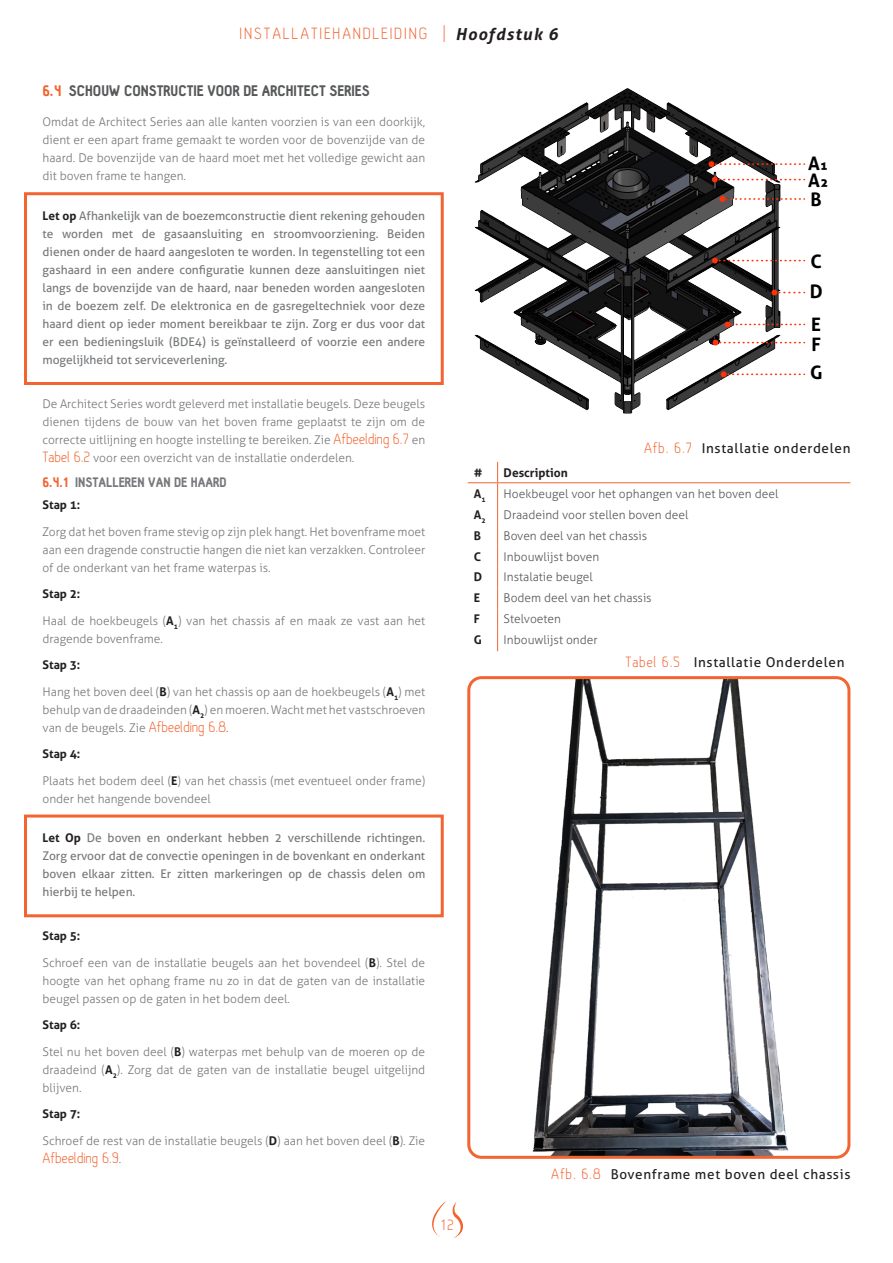
<style>
.page{position:relative;width:893px;height:1263px;background:#fff}
.page>*{position:absolute;margin:0;border:0;box-sizing:border-box;transform-origin:0 0}
.t1{font:700 18.6px/20.4px "Aller";color:#000}
.t2{font:300 18px "Hallosans";letter-spacing:.11em;color:#f26431}
.t3{font:300 16.5px "Hallosans";color:#f26431}
.t4{font:900 15px "Hallosans";color:#57585a}
.t5{font:13.5px "Aller";letter-spacing:.05em;color:#231f20}
.t6{font:900 13.5px "Hallosans";color:#76787b}
.t7{font:300 12px/18px "Aller";color:#76787b;text-align:justify}
.Warning{font:12px/18px "Aller";color:#76787b;text-align:justify}
.Table__Grey_Light_L{font:300 12px "Aller";color:#57585a}
.Table__Black_Bold_L{font:700 12px "Aller";color:#231f20}
.Table__Grey_Light_L-2{font:700 12px "Aller";color:#231f20}
.s1{font-family:"Aller";font-weight:700;font-style:italic;font-size:16.5px;color:#231f20}
.s2{color:#f26431}
.s3{font-weight:700;color:#231f20}
.s4{font-family:"Hallosans";font-size:16.5px;color:#f26431}
.s5{font-family:"Aller";font-size:12px;color:#76787b}
.s6{font-family:"Hallosans";font-weight:300;font-size:16.5px;color:#f26431}
</style>
<div class="page">
<svg style="left:432px;top:1202px;width:13px;height:35px"></svg>
<svg style="left:453px;top:1201px;width:10px;height:37px"></svg>
<div style="left:24px;top:192px;width:420px;height:193px;border:3px solid #f26431"></div>
<div style="left:24px;top:814px;width:420px;height:103px;border:3px solid #f26431"></div>
<svg style="left:497px;top:462px;width:1px;height:189px"></svg>
<hr style="left:468px;top:482px;width:30px;height:1px;background:#f26431">
<hr style="left:498px;top:482px;width:352px;height:1px;background:#f26431">
<img style="left:475px;top:88px;width:306px;height:326px">
<svg style="left:719px;top:196px;width:86px;height:6px"></svg>
<svg style="left:721px;top:371px;width:84px;height:6px"></svg>
<svg style="left:713px;top:340px;width:92px;height:5px"></svg>
<svg style="left:725px;top:322px;width:80px;height:5px"></svg>
<svg style="left:712px;top:258px;width:93px;height:5px"></svg>
<svg style="left:708px;top:161px;width:97px;height:6px"></svg>
<svg style="left:771px;top:290px;width:34px;height:5px"></svg>
<svg style="left:712px;top:177px;width:93px;height:5px"></svg>
<img style="left:532px;top:680px;width:317px;height:475px">
<div style="left:467px;top:676px;width:383px;height:483px;border:3px solid #f26431;border-radius:13px"></div>
<h2 class="t2" style="left:240px;top:24px;width:320px">INSTALLATIEHANDLEIDING | <span class="s1">Hoofdstuk 6</span></h2>
<p class="t4" style="left:43px;top:82px;width:329px"><span class="s2">6.4</span> SCHOUW CONSTRUCTIE VOOR DE ARCHITECT SERIES</p>
<p class="t7" style="left:43px;top:113px;width:384px">Omdat de Architect Series aan alle kanten voorzien is van een doorkijk, dient er een apart frame gemaakt te worden voor de bovenzijde van de haard. De bovenzijde van de haard moet met het volledige gewicht aan dit boven frame te hangen.</p>
<p class="Warning" style="left:43px;top:206px;width:384px"><span class="s3">Let op</span> Afhankelijk van de boezemconstructie dient rekening gehouden te worden met de gasaansluiting en stroomvoorziening. Beiden dienen onder de haard aangesloten te worden. In tegenstelling tot een gashaard in een andere configuratie kunnen deze aansluitingen niet langs de bovenzijde van de haard, naar beneden worden aangesloten in de boezem zelf. De elektronica en de gasregeltechniek voor deze haard dient op ieder moment bereikbaar te zijn. Zorg er dus voor dat er een bedieningsluik (BDE4) is geïnstalleerd of voorzie een andere mogelijkheid tot serviceverlening.</p>
<p class="t7" style="left:43px;top:395px;width:384px">De Architect Series wordt geleverd met installatie beugels. Deze beugels dienen tijdens de bouw van het boven frame geplaatst te zijn om de correcte uitlijning en hoogte instelling te bereiken. Zie <span class="s4">Afbeelding 6.7</span> en <span class="s4">Tabel 6.2</span> voor een overzicht van de installatie onderdelen.</p>
<p class="t6" style="left:43px;top:475px;width:185px"><span class="s2">6.4.1</span> INSTALLEREN VAN DE HAARD</p>
<p class="Table__Black_Bold_L" style="left:43px;top:497px;width:39px">Stap 1:</p>
<p class="t7" style="left:43px;top:522px;width:384px">Zorg dat het boven frame stevig op zijn plek hangt. Het bovenframe moet aan een dragende constructie hangen die niet kan verzakken. Controleer of de onderkant van het frame waterpas is.</p>
<p class="Table__Black_Bold_L" style="left:43px;top:586px;width:39px">Stap 2:</p>
<p class="t7" style="left:43px;top:611px;width:384px">Haal de hoekbeugels (<span class="s3">A</span><sub>1</sub>) van het chassis af en maak ze vast aan het dragende bovenframe.</p>
<p class="Table__Black_Bold_L" style="left:43px;top:657px;width:39px">Stap 3:</p>
<p class="t7" style="left:43px;top:682px;width:384px">Hang het boven deel (<span class="s3">B</span>) van het chassis op aan de hoekbeugels (<span class="s3">A</span><sub>1</sub>) met behulp van de draadeinden (<span class="s3">A</span><sub>2</sub>) en moeren. Wacht met het vastschroeven van de beugels. Zie <span class="s4">Afbeelding 6.8</span>.</p>
<p class="Table__Black_Bold_L" style="left:43px;top:746px;width:39px">Stap 4:</p>
<p class="t7" style="left:43px;top:771px;width:384px">Plaats het bodem deel (<span class="s3">E</span>) van het chassis (met eventueel onder frame) onder het hangende bovendeel</p>
<p class="Warning" style="left:43px;top:829px;width:384px"><span class="s3">Let Op</span> De boven en onderkant hebben 2 verschillende richtingen.<br>Zorg ervoor dat de convectie openingen in de bovenkant en onderkant boven elkaar zitten. Er zitten markeringen op de chassis delen om hierbij te helpen.</p>
<p class="Table__Black_Bold_L" style="left:43px;top:929px;width:39px">Stap 5:</p>
<p class="t7" style="left:43px;top:954px;width:384px">Schroef een van de installatie beugels aan het bovendeel (<span class="s3">B</span>). Stel de hoogte van het ophang frame nu zo in dat de gaten van de installatie beugel passen op de gaten in het bodem deel.</p>
<p class="Table__Black_Bold_L" style="left:43px;top:1018px;width:39px">Stap 6:</p>
<p class="t7" style="left:43px;top:1043px;width:384px">Stel nu het boven deel (<span class="s3">B</span>) waterpas met behulp van de moeren op de draadeind (<span class="s3">A</span><sub>2</sub>). Zorg dat de gaten van de installatie beugel uitgelijnd blijven.</p>
<p class="Table__Black_Bold_L" style="left:43px;top:1107px;width:39px">Stap 7:</p>
<p class="t7" style="left:43px;top:1132px;width:384px">Schroef de rest van de installatie beugels (<span class="s3">D</span>) aan het boven deel (<span class="s3">B</span>). Zie</p>
<p class="t3" style="left:43px;top:1149px;width:80px">Afbeelding 6.9<span class="s5">.</span></p>
<h3 class="t3" style="left:441px;top:1216px;width:14px">12</h3>
<p class="t1" style="left:808px;top:153px;width:22px">A₁</p>
<p class="t1" style="left:808px;top:170px;width:22px">A₂</p>
<p class="t1" style="left:811px;top:189px;width:13px">B</p>
<p class="t1" style="left:810px;top:251px;width:13px">C</p>
<p class="t1" style="left:810px;top:281px;width:15px">D</p>
<p class="t1" style="left:811px;top:314px;width:11px">E<br>F</p>
<p class="t1" style="left:810px;top:362px;width:14px">G</p>
<p class="t5" style="left:644px;top:440px;width:208px"><span class="s6">Afb. 6.7^</span>Installatie onderdelen</p>
<p class="Table__Black_Bold_L" style="left:474px;top:465px;width:10px">#</p>
<p class="Table__Black_Bold_L" style="left:504px;top:465px;width:66px">Description</p>
<p class="Table__Grey_Light_L-2" style="left:474px;top:486px;width:13px">A<sub>1</sub></p>
<p class="Table__Grey_Light_L" style="left:504px;top:486px;width:276px">Hoekbeugel voor het ophangen van het boven deel</p>
<p class="Table__Grey_Light_L-2" style="left:474px;top:507px;width:13px">A<sub>2</sub></p>
<p class="Table__Grey_Light_L" style="left:504px;top:507px;width:186px">Draadeind voor stellen boven deel</p>
<p class="Table__Grey_Light_L-2" style="left:474px;top:528px;width:9px">B</p>
<p class="Table__Grey_Light_L" style="left:504px;top:528px;width:145px">Boven deel van het chassis</p>
<p class="Table__Grey_Light_L-2" style="left:474px;top:549px;width:9px">C</p>
<p class="Table__Grey_Light_L" style="left:504px;top:549px;width:97px">Inbouwlijst boven</p>
<p class="Table__Grey_Light_L-2" style="left:474px;top:570px;width:10px">D</p>
<p class="Table__Grey_Light_L" style="left:504px;top:570px;width:91px">Instalatie beugel</p>
<p class="Table__Grey_Light_L-2" style="left:474px;top:591px;width:8px">E</p>
<p class="Table__Grey_Light_L" style="left:504px;top:591px;width:150px">Bodem deel van het chassis</p>
<p class="Table__Grey_Light_L-2" style="left:474px;top:611px;width:8px">F</p>
<p class="Table__Grey_Light_L" style="left:504px;top:612px;width:59px">Stelvoeten</p>
<p class="Table__Grey_Light_L-2" style="left:474px;top:632px;width:10px">G</p>
<p class="Table__Grey_Light_L" style="left:504px;top:632px;width:96px">Inbouwlijst onder</p>
<p class="t5" style="left:625px;top:654px;width:220px"><span class="s6">Tabel 6.5</span> Installatie Onderdelen</p>
<p class="t5" style="left:551px;top:1166px;width:301px"><span class="s6">Afb. 6.8^</span>Bovenframe met boven deel chassis</p>
</div>
